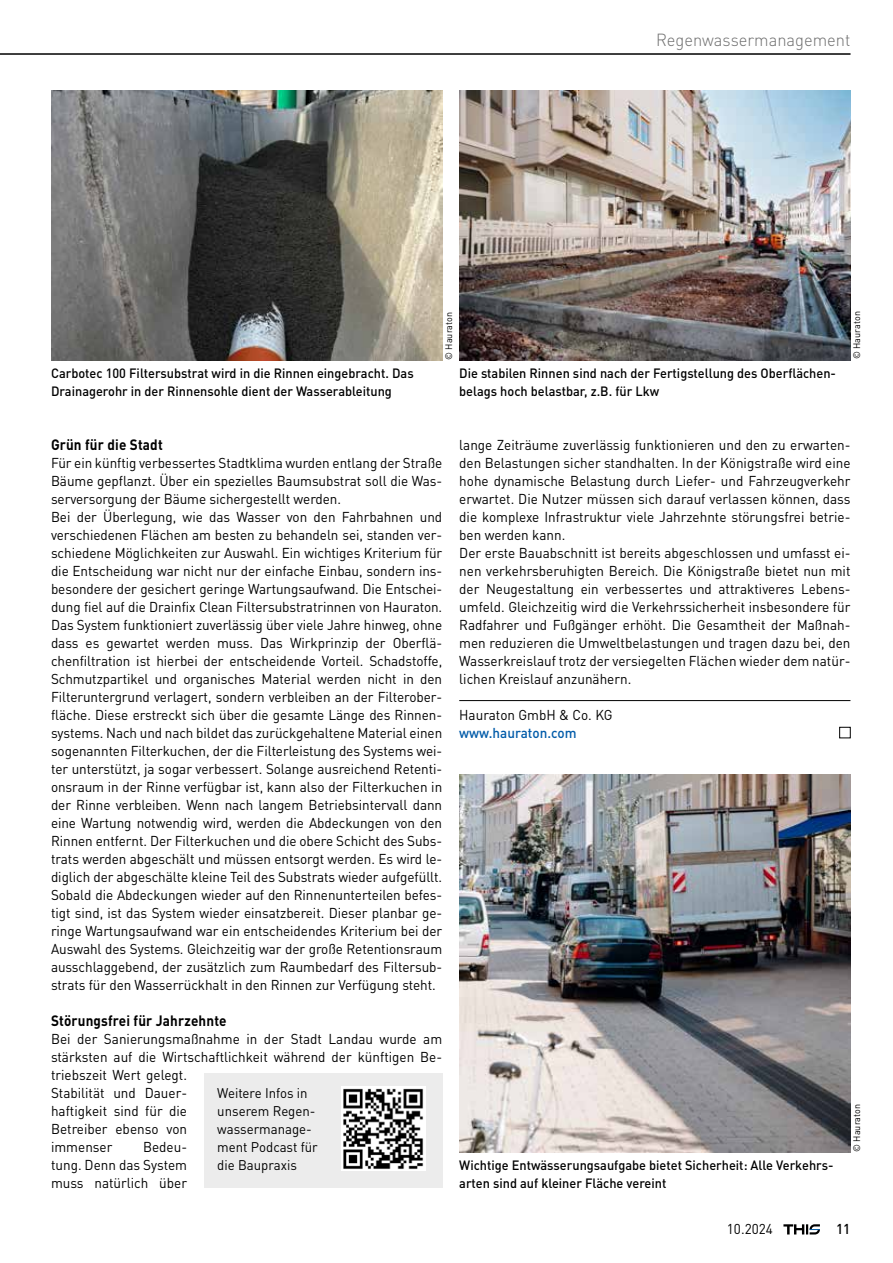
<style>
.page{position:relative;width:893px;height:1263px;background:#fff}
.page>*{position:absolute;margin:0;border:0;box-sizing:border-box;transform-origin:0 0}
.t1{font:300 17.4px "DIN Pro";color:#6e6e6e;scale:.95 1}
.t2{font:700 14.85px "DIN Pro";letter-spacing:.01em;color:#000;scale:.91 1}
.t3{font:14.1px/18px "DIN Pro";letter-spacing:-.005em;color:#000;scale:.95 1}
.t4{font:500 14.1px "DIN Pro";color:#005ba9;scale:.95 1}
.t5{font:500 14.1px "DIN Pro";color:#000;scale:.95 1}
.t6{font:13.8px/18px "DIN Pro";color:#000;scale:.95 1}
.t7{font:500 13.35px/18px "DIN Pro";color:#000;scale:.95 1}
.t8{font:9.45px "DIN Pro";letter-spacing:.01em;color:#000;scale:.95 1}
</style>
<div class="page">
<hr style="left:0;top:54px;width:850px;height:1px;background:#000">
<svg style="left:783px;top:1224px;width:37px;height:10px"></svg>
<div style="left:839px;top:727px;width:11px;height:11px;border:1px solid #000"></div>
<img style="left:459px;top:774px;width:391px;height:378px">
<img style="left:459px;top:90px;width:391px;height:270px">
<hr style="left:459px;top:700px;width:391px;height:1px;background:#000">
<img style="left:51px;top:90px;width:391px;height:270px">
<div style="left:204px;top:1074px;width:238px;height:114px;background:#ececec"></div>
<img style="left:341px;top:1086px;width:84px;height:84px">
<p class="t1" style="left:656px;top:28px;width:206px">Regenwassermanagement</p>
<p class="t7" style="left:51px;top:364px;width:383px">Carbotec 100 Filtersubstrat wird in die Rinnen eingebracht. Das<br>Drainagerohr in der Rinnensohle dient der Wasserableitung</p>
<p class="t8" style="left:442px;top:360px;width:52px;rotate:-90deg">© Hauraton</p>
<p class="t7" style="left:459px;top:364px;width:398px">Die stabilen Rinnen sind nach der Fertigstellung des Oberflächen&shy;belags hoch belastbar, z.B. für Lkw</p>
<p class="t8" style="left:850px;top:359px;width:52px;rotate:-90deg">© Hauraton</p>
<p class="t2" style="left:51px;top:435px;width:124px">Grün für die Stadt</p>
<p class="t3" style="left:51px;top:453px;width:413px">Für ein künftig verbessertes Stadtklima wurden entlang der Straße Bäume gepflanzt. Über ein spezielles Baumsubstrat soll die Was&shy;serversorgung der Bäume sichergestellt werden.<br>Bei der Überlegung, wie das Wasser von den Fahrbahnen und verschiedenen Flächen am besten zu behandeln sei, standen ver&shy;schiedene Möglichkeiten zur Auswahl. Ein wichtiges Kriterium für die Entscheidung war nicht nur der einfache Einbau, sondern ins&shy;besondere der gesichert geringe Wartungsaufwand. Die Entschei&shy;dung fiel auf die Drainfix Clean Filtersubstratrinnen von Hauraton.<br>Das System funktioniert zuverlässig über viele Jahre hinweg, ohne dass es gewartet werden muss. Das Wirkprinzip der Oberflä&shy;chenfiltration ist hierbei der entscheidende Vorteil. Schadstoffe, Schmutzpartikel und organisches Material werden nicht in den Filteruntergrund verlagert, sondern verbleiben an der Filterober&shy;fläche. Diese erstreckt sich über die gesamte Länge des Rinnen&shy;systems. Nach und nach bildet das zurückgehaltene Material einen sogenannten Filterkuchen, der die Filterleistung des Systems wei&shy;ter unterstützt, ja sogar verbessert. Solange ausreichend Retenti&shy;onsraum in der Rinne verfügbar ist, kann also der Filterkuchen in der Rinne verbleiben. Wenn nach langem Betriebsintervall dann eine Wartung notwendig wird, werden die Abdeckungen von den Rinnen entfernt. Der Filterkuchen und die obere Schicht des Subs&shy;trats werden abgeschält und müssen entsorgt werden. Es wird le&shy;diglich der abgeschälte kleine Teil des Substrats wieder aufgefüllt.<br>Sobald die Abdeckungen wieder auf den Rinnenunterteilen befes&shy;tigt sind, ist das System wieder einsatzbereit. Dieser planbar ge&shy;ringe Wartungsaufwand war ein entscheidendes Kriterium bei der Auswahl des Systems. Gleichzeitig war der große Retentionsraum ausschlaggebend, der zusätzlich zum Raumbedarf des Filtersub&shy;strats für den Wasserrückhalt in den Rinnen zur Verfügung steht.</p>
<p class="t2" style="left:51px;top:1011px;width:194px">Störungsfrei für Jahrzehnte</p>
<p class="t3" style="left:51px;top:1029px;width:413px">Bei der Sanierungsmaßnahme in der Stadt Landau wurde am stärksten auf die Wirtschaftlichkeit während der künftigen Be-</p>
<p class="t3" style="left:51px;top:1065px;width:145px;text-align:justify">triebszeit Wert gelegt.<br>Stabilität und Dauer&shy;haftigkeit sind für die Betreiber ebenso von immenser</p>
<p class="t3" style="left:51px;top:1137px;width:145px;text-align:justify;text-indent:92px">Bedeu&shy;tung. Denn das System muss natürlich über</p>
<p class="t6" style="left:217px;top:1083px;width:107px">Weitere Infos in unserem Regen&shy;wassermanage&shy;ment Podcast für die Baupraxis</p>
<p class="t3" style="left:459px;top:435px;width:413px">lange Zeiträume zuverlässig funktionieren und den zu erwarten&shy;den Belastungen sicher standhalten. In der Königstraße wird eine hohe dynamische Belastung durch Liefer- und Fahrzeugverkehr erwartet. Die Nutzer müssen sich darauf verlassen können, dass die komplexe Infrastruktur viele Jahrzehnte störungsfrei betrie&shy;ben werden kann.<br>Der erste Bauabschnitt ist bereits abgeschlossen und umfasst ei&shy;nen verkehrsberuhigten Bereich. Die Königstraße bietet nun mit der Neugestaltung ein verbessertes und attraktiveres Lebens&shy;umfeld. Gleichzeitig wird die Verkehrssicherheit insbesondere für Radfahrer und Fußgänger erhöht. Die Gesamtheit der Maßnah&shy;men reduzieren die Umweltbelastungen und tragen dazu bei, den Wasserkreislauf trotz der versiegelten Flächen wieder dem natür&shy;lichen Kreislauf anzunähern.</p>
<p class="t3" style="left:459px;top:705px;width:163px">Hauraton GmbH &amp; Co. KG</p>
<p class="t4" style="left:459px;top:723px;width:125px">www.hauraton.com</p>
<p class="t7" style="left:459px;top:1156px;width:395px">Wichtige Entwässerungsaufgabe bietet Sicherheit: Alle Verkehrs&shy;arten sind auf kleiner Fläche vereint</p>
<p class="t8" style="left:850px;top:1152px;width:52px;rotate:-90deg">© Hauraton</p>
<p class="t3" style="left:727px;top:1220px;width:50px">10.2024</p>
<p class="t5" style="left:836px;top:1220px;width:17px">11</p>
</div>
